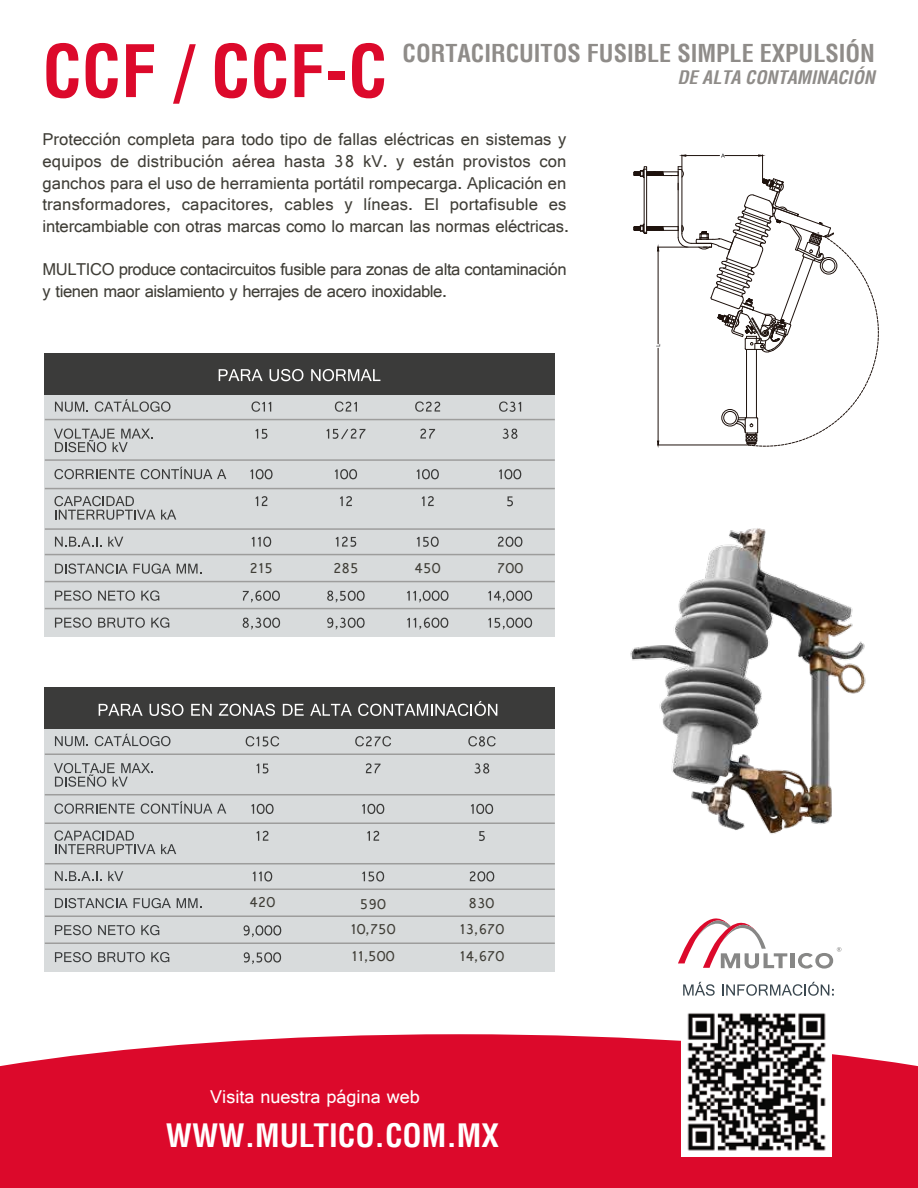
<style>
.page{position:relative;width:918px;height:1188px;background:#fff}
.page>*{position:absolute;margin:0;border:0;box-sizing:border-box;transform-origin:0 0}
.t1{font:700 condensed 70.5px "Helvetica LT";color:#dc092b}
.t2{font:700 condensed 31.5px "Helvetica LT";color:#fff}
.t3{font:700 condensed 24.15px "Helvetica LT";color:#8f8c89}
.t4{font:19.5px "Gautami";color:#fff}
.t5{font:italic 700 condensed 18.3px "Helvetica LT";color:#8f8c89}
.t6{font:18px/21.6px "Gautami";color:#403e37}
.t7{font:18px/21.6px "Gautami";letter-spacing:-.025em;color:#403e37}
.t8{font:15px/27px "Gautami";color:#403e37}
</style>
<div class="page">
<div style="left:0;top:1034px;width:918px;height:154px;background:#dc092b"></div>
<div style="left:45px;top:353px;width:510px;height:284px;background:#d8dbdc"></div>
<svg style="left:55px;top:402px;width:33px;height:10px"></svg>
<svg style="left:95px;top:399px;width:76px;height:13px"></svg>
<svg style="left:54px;top:428px;width:99px;height:24px"></svg>
<svg style="left:54px;top:469px;width:81px;height:10px"></svg>
<svg style="left:141px;top:467px;width:85px;height:12px"></svg>
<svg style="left:54px;top:496px;width:101px;height:24px"></svg>
<svg style="left:161px;top:510px;width:15px;height:10px"></svg>
<svg style="left:55px;top:537px;width:46px;height:10px"></svg>
<svg style="left:108px;top:537px;width:15px;height:10px"></svg>
<svg style="left:55px;top:563px;width:73px;height:11px"></svg>
<svg style="left:134px;top:563px;width:37px;height:11px"></svg>
<svg style="left:177px;top:564px;width:25px;height:10px"></svg>
<svg style="left:55px;top:590px;width:37px;height:11px"></svg>
<svg style="left:98px;top:590px;width:37px;height:11px"></svg>
<svg style="left:141px;top:590px;width:18px;height:11px"></svg>
<svg style="left:55px;top:617px;width:37px;height:11px"></svg>
<svg style="left:98px;top:617px;width:47px;height:11px"></svg>
<svg style="left:151px;top:617px;width:18px;height:11px"></svg>
<svg style="left:251px;top:401px;width:20px;height:11px"></svg>
<svg style="left:255px;top:429px;width:12px;height:10px"></svg>
<svg style="left:250px;top:469px;width:23px;height:10px"></svg>
<svg style="left:255px;top:496px;width:12px;height:10px"></svg>
<svg style="left:252px;top:537px;width:19px;height:10px"></svg>
<svg style="left:243px;top:591px;width:37px;height:12px"></svg>
<svg style="left:243px;top:618px;width:37px;height:12px"></svg>
<svg style="left:335px;top:401px;width:22px;height:11px"></svg>
<svg style="left:326px;top:429px;width:39px;height:10px"></svg>
<svg style="left:335px;top:469px;width:22px;height:10px"></svg>
<svg style="left:340px;top:496px;width:12px;height:10px"></svg>
<svg style="left:336px;top:537px;width:20px;height:10px"></svg>
<svg style="left:327px;top:591px;width:38px;height:12px"></svg>
<svg style="left:327px;top:618px;width:38px;height:12px"></svg>
<svg style="left:415px;top:401px;width:25px;height:11px"></svg>
<svg style="left:420px;top:429px;width:15px;height:10px"></svg>
<svg style="left:417px;top:469px;width:22px;height:10px"></svg>
<svg style="left:422px;top:496px;width:12px;height:10px"></svg>
<svg style="left:417px;top:537px;width:22px;height:10px"></svg>
<svg style="left:407px;top:591px;width:42px;height:12px"></svg>
<svg style="left:407px;top:618px;width:41px;height:12px"></svg>
<svg style="left:499px;top:401px;width:22px;height:11px"></svg>
<svg style="left:503px;top:429px;width:14px;height:10px"></svg>
<svg style="left:499px;top:469px;width:22px;height:10px"></svg>
<svg style="left:507px;top:496px;width:6px;height:10px"></svg>
<svg style="left:498px;top:537px;width:24px;height:10px"></svg>
<svg style="left:488px;top:591px;width:44px;height:12px"></svg>
<svg style="left:488px;top:618px;width:44px;height:12px"></svg>
<hr style="left:45px;top:419px;width:510px;height:1px;background:#9d9d9c">
<hr style="left:45px;top:459px;width:510px;height:2px;background:#9d9d9c">
<hr style="left:45px;top:488px;width:510px;height:1px;background:#9d9d9c">
<hr style="left:45px;top:528px;width:510px;height:2px;background:#9d9d9c">
<hr style="left:45px;top:554px;width:510px;height:1px;background:#9d9d9c">
<hr style="left:45px;top:581px;width:510px;height:1px;background:#9d9d9c">
<hr style="left:45px;top:608px;width:510px;height:1px;background:#9d9d9c">
<div style="left:45px;top:353px;width:510px;height:42px;background:#3b3b3a"></div>
<svg style="left:219px;top:369px;width:44px;height:12px"></svg>
<svg style="left:270px;top:369px;width:33px;height:12px"></svg>
<svg style="left:311px;top:369px;width:69px;height:12px"></svg>
<div style="left:45px;top:687px;width:510px;height:284px;background:#d8dbdc"></div>
<svg style="left:246px;top:736px;width:33px;height:11px"></svg>
<svg style="left:256px;top:764px;width:12px;height:10px"></svg>
<svg style="left:251px;top:804px;width:23px;height:10px"></svg>
<svg style="left:256px;top:831px;width:12px;height:10px"></svg>
<svg style="left:253px;top:871px;width:19px;height:11px"></svg>
<svg style="left:244px;top:925px;width:37px;height:12px"></svg>
<svg style="left:244px;top:952px;width:37px;height:12px"></svg>
<svg style="left:355px;top:736px;width:36px;height:10px"></svg>
<svg style="left:366px;top:763px;width:15px;height:10px"></svg>
<svg style="left:362px;top:804px;width:22px;height:10px"></svg>
<svg style="left:367px;top:831px;width:12px;height:10px"></svg>
<svg style="left:362px;top:871px;width:22px;height:11px"></svg>
<svg style="left:468px;top:736px;width:28px;height:11px"></svg>
<svg style="left:475px;top:763px;width:14px;height:11px"></svg>
<svg style="left:471px;top:804px;width:22px;height:10px"></svg>
<svg style="left:479px;top:831px;width:6px;height:10px"></svg>
<svg style="left:470px;top:871px;width:24px;height:11px"></svg>
<hr style="left:45px;top:753px;width:510px;height:2px;background:#9d9d9c">
<hr style="left:45px;top:794px;width:510px;height:1px;background:#9d9d9c">
<hr style="left:45px;top:822px;width:510px;height:2px;background:#9d9d9c">
<hr style="left:45px;top:863px;width:510px;height:1px;background:#9d9d9c">
<hr style="left:45px;top:888px;width:510px;height:2px;background:#9d9d9c">
<hr style="left:45px;top:915px;width:510px;height:2px;background:#9d9d9c">
<hr style="left:45px;top:942px;width:510px;height:2px;background:#9d9d9c">
<div style="left:45px;top:687px;width:510px;height:42px;background:#3b3b3a"></div>
<svg style="left:99px;top:704px;width:44px;height:12px"></svg>
<svg style="left:150px;top:704px;width:33px;height:12px"></svg>
<svg style="left:191px;top:704px;width:21px;height:12px"></svg>
<svg style="left:219px;top:704px;width:56px;height:12px"></svg>
<svg style="left:283px;top:704px;width:21px;height:12px"></svg>
<svg style="left:310px;top:704px;width:42px;height:12px"></svg>
<svg style="left:358px;top:701px;width:139px;height:15px"></svg>
<svg style="left:683px;top:982px;width:32px;height:14px"></svg>
<svg style="left:722px;top:982px;width:112px;height:14px"></svg>
<svg style="left:678px;top:918px;width:109px;height:51px"></svg>
<div style="left:790px;top:953px;width:5px;height:15px;background:#878786"></div>
<svg style="left:798px;top:947px;width:43px;height:22px"></svg>
<img style="left:630px;top:528px;width:236px;height:306px">
<svg style="left:633px;top:154px;width:246px;height:293px"></svg>
<hr style="left:678px;top:167px;width:1px;height:70px;background:#1e120d">
<img style="left:682px;top:1013px;width:149px;height:143px">
<h1 class="t1" style="left:43px;top:27px;width:346px">CCF / CCF-C</h1>
<h3 class="t3" style="left:403px;top:38px;width:474px">CORTACIRCUITOS FUSIBLE SIMPLE EXPULSIÓN</h3>
<p class="t5" style="left:677px;top:65px;width:199px">DE ALTA CONTAMINACIÓN</p>
<p class="t6" style="left:43px;top:128px;width:528px">Protección completa para todo tipo de fallas eléctricas en sistemas y equipos de distribución aérea hasta 38 kV. y están provistos con ganchos para el uso de herramienta portátil rompecarga. Aplicación en transformadores, capacitores, cables y líneas. El portafisuble es intercambiable con otras marcas como lo marcan las normas eléctricas.</p>
<p class="t7" style="left:43px;top:258px;width:526px">MULTICO produce contacircuitos fusible para zonas de alta contaminación y tienen maor aislamiento y herrajes de acero inoxidable.</p>
<p class="t8" style="left:250px;top:554px;width:25px">215</p>
<p class="t8" style="left:333px;top:554px;width:27px">285</p>
<p class="t8" style="left:415px;top:554px;width:28px">450</p>
<p class="t8" style="left:497px;top:554px;width:28px">700</p>
<p class="t8" style="left:249px;top:889px;width:28px">420</p>
<p class="t8" style="left:360px;top:890px;width:28px">590</p>
<p class="t8" style="left:468px;top:889px;width:28px">830</p>
<p class="t8" style="left:350px;top:915px;width:47px">10,750<br>11,500</p>
<p class="t8" style="left:459px;top:915px;width:47px">13,670<br>14,670</p>
<p class="t4" style="left:210px;top:1085px;width:211px">Visita nuestra página web</p>
<h2 class="t2" style="left:166px;top:1115px;width:334px">WWW.MULTICO.COM.MX</h2>
</div>
